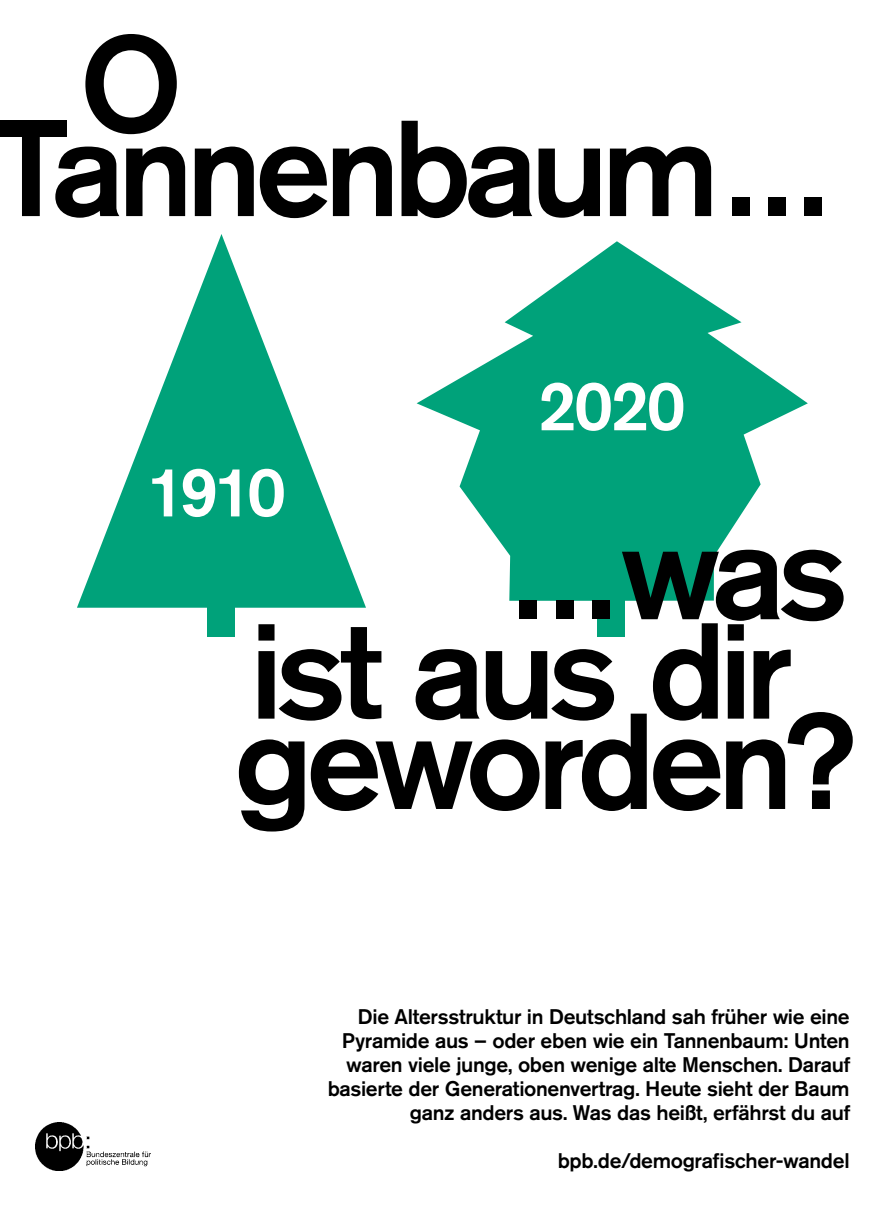
<style>
.page{position:relative;width:893px;height:1208px;background:#fff}
.page>*{position:absolute;margin:0;border:0;box-sizing:border-box;transform-origin:0 0}
.t1{font:500 135px/99.3px "Akzidenz Grotesk BE";letter-spacing:-.055em;color:#000}
.t2{font:500 69.45px "Akzidenz Grotesk BE";letter-spacing:-.05em;color:#fff}
.t3{font:500 21px/24px "Akzidenz Grotesk BE";letter-spacing:-.015em;color:#000;text-align:right}
</style>
<div class="page">
<svg style="left:417px;top:241px;width:391px;height:360px;fill:#00a27a"></svg>
<svg style="left:77px;top:234px;width:289px;height:373px"></svg>
<div style="left:208px;top:596px;width:27px;height:40px;background:#00a27a"></div>
<div style="left:597px;top:596px;width:27px;height:40px;background:#00a27a"></div>
<div style="left:0;top:121px;width:66px;height:16px;background:#000"></div>
<img style="left:35px;top:1122px;width:115px;height:48px">
<h1 class="t1" style="left:79px;top:32px;width:106px">O</h1>
<h1 class="t1" style="left:-7px;top:116px;width:836px">Tannenbaum...</h1>
<h2 class="t2" style="left:147px;top:449px;width:140px">1910</h2>
<h2 class="t2" style="left:538px;top:363px;width:150px">2020</h2>
<h1 class="t1" style="left:250px;top:519px;width:600px;text-indent:265px">...was ist aus dir</h1>
<h1 class="t1" style="left:234px;top:709px;width:624px">geworden?</h1>
<p class="t3" style="left:328px;top:1004px;width:524px">Die Altersstruktur in Deutschland sah früher wie eine Pyramide aus – oder eben wie ein Tannenbaum: Unten waren viele junge, oben wenige alte Menschen. Darauf basierte der Generationenvertrag. Heute sieht der Baum ganz anders aus. Was das heißt, erfährst du auf</p>
<p class="t3" style="left:558px;top:1148px;width:293px">bpb.de/demografischer-wandel</p>
</div>
